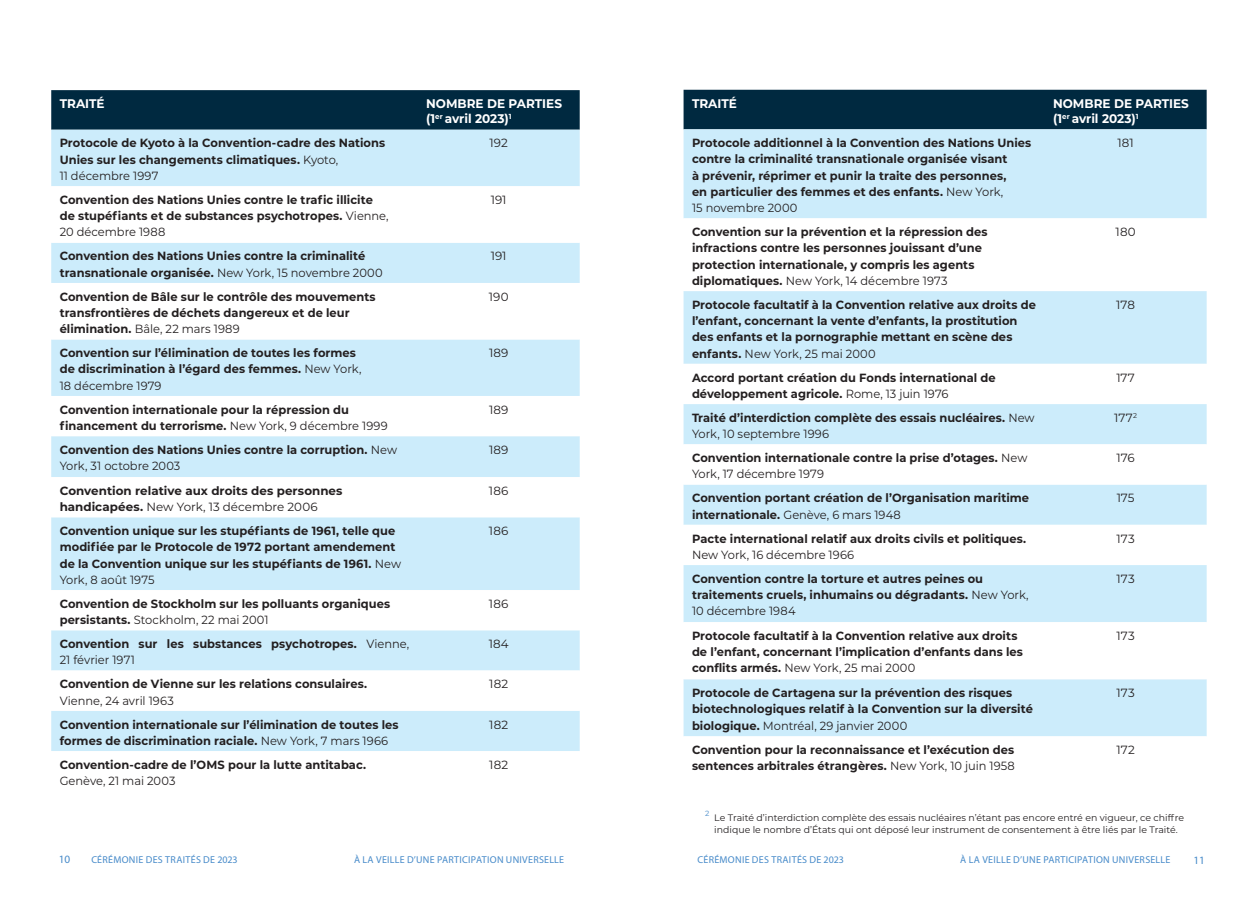
<style>
.page{position:relative;width:1260px;height:900px;background:#fff}
.page>*{position:absolute;margin:0;border:0;box-sizing:border-box;transform-origin:0 0}
.t1{font:700 12.5px "Montserrat";color:#fff;scale:.96 1}
.chart_text{font:700 11.88px/16.2px "Montserrat";color:#231f20;scale:.96 1}
.chart_tx_2col{font:11.88px "Montserrat";letter-spacing:.01em;color:#231f20}
.chart_text-2{font:700 11.88px/16.2px "Montserrat";color:#231f20}
.t2{font:11.25px "Myriad Pro";color:#468ac9}
.RH_recto{font:10px "Myriad Pro";letter-spacing:.03em;color:#468ac9}
.footnote{font:9.38px/11.9px "Montserrat";color:#231f20}
.footnote-2{font:7.5px "Montserrat";color:#468ac9}
.s1{font-weight:400}
</style>
<div class="page">
<div style="left:51px;top:90px;width:529px;height:40px;background:#002940"></div>
<div style="left:51px;top:130px;width:529px;height:56px;background:#ccecfb"></div>
<svg style="left:51px;top:243px;width:529px;height:508px;fill:#ccecfb"></svg>
<div style="left:684px;top:90px;width:523px;height:39px;background:#002940"></div>
<div style="left:684px;top:129px;width:523px;height:89px;background:#ccecfb"></div>
<svg style="left:684px;top:291px;width:523px;height:445px;fill:#ccecfb"></svg>
<p class="t1" style="left:60px;top:95px;width:48px">TRAITÉ</p>
<p class="t1" style="left:426px;top:95px;width:143px">NOMBRE DE PARTIES</p>
<p class="t1" style="left:426px;top:110px;width:91px">(1<sup>er</sup> avril 2023)<sup>1</sup></p>
<p class="chart_text" style="left:60px;top:135px;width:341px">Protocole de Kyoto à la Convention-cadre des Nations<br>Unies sur les changements climatiques. <span class="s1">Kyoto,<br>11 décembre 1997</span></p>
<p class="chart_tx_2col" style="left:490px;top:135px;width:20px">192</p>
<p class="chart_text" style="left:60px;top:191px;width:344px">Convention des Nations Unies contre le trafic illicite de stupéfiants et de substances psychotropes. <span class="s1">Vienne,<br>20 décembre 1988</span></p>
<p class="chart_tx_2col" style="left:491px;top:192px;width:17px">191</p>
<p class="chart_text" style="left:60px;top:248px;width:338px">Convention des Nations Unies contre la criminalité transnationale organisée. <span class="s1">New York, 15 novembre 2000</span></p>
<p class="chart_tx_2col" style="left:491px;top:248px;width:17px">191</p>
<p class="chart_text" style="left:60px;top:288px;width:331px">Convention de Bâle sur le contrôle des mouvements transfrontières de déchets dangereux et de leur élimination. <span class="s1">Bâle, 22 mars 1989</span></p>
<p class="chart_tx_2col" style="left:489px;top:288px;width:21px">190</p>
<p class="chart_text" style="left:60px;top:344px;width:316px">Convention sur l’élimination de toutes les formes de discrimination à l’égard des femmes. <span class="s1">New York,<br>18 décembre 1979</span></p>
<p class="chart_tx_2col" style="left:489px;top:345px;width:21px">189</p>
<p class="chart_text" style="left:60px;top:401px;width:343px">Convention internationale pour la répression du financement du terrorisme. <span class="s1">New York, 9 décembre 1999</span></p>
<p class="chart_tx_2col" style="left:489px;top:401px;width:21px">189</p>
<p class="chart_text" style="left:60px;top:441px;width:353px">Convention des Nations Unies contre la corruption. <span class="s1">New<br>York, 31 octobre 2003</span></p>
<p class="chart_tx_2col" style="left:489px;top:442px;width:21px">189</p>
<p class="chart_text-2" style="left:60px;top:482px;width:284px">Convention relative aux droits des personnes handicapées. <span class="s1">New York, 13 décembre 2006</span></p>
<p class="chart_tx_2col" style="left:489px;top:482px;width:21px">186</p>
<p class="chart_text" style="left:60px;top:522px;width:357px">Convention unique sur les stupéfiants de 1961, telle que modifiée par le Protocole de 1972 portant amendement de la Convention unique sur les stupéfiants de 1961. <span class="s1">New York, 8 août 1975</span></p>
<p class="chart_tx_2col" style="left:489px;top:523px;width:21px">186</p>
<p class="chart_text" style="left:60px;top:595px;width:346px">Convention de Stockholm sur les polluants organiques persistants. <span class="s1">Stockholm, 22 mai 2001</span></p>
<p class="chart_tx_2col" style="left:489px;top:595px;width:21px">186</p>
<p class="chart_text" style="left:60px;top:635px;width:366px">Convention sur les substances psychotropes. <span class="s1">Vienne,<br>21 février 1971</span></p>
<p class="chart_tx_2col" style="left:489px;top:636px;width:22px">184</p>
<p class="chart_text" style="left:60px;top:675px;width:322px">Convention de Vienne sur les relations consulaires.<br><span class="s1">Vienne, 24 avril 1963</span></p>
<p class="chart_tx_2col" style="left:489px;top:676px;width:20px">182</p>
<p class="chart_text" style="left:60px;top:716px;width:355px">Convention internationale sur l’élimination de toutes les formes de discrimination raciale. <span class="s1">New York, 7 mars 1966</span></p>
<p class="chart_tx_2col" style="left:489px;top:716px;width:20px">182</p>
<p class="chart_text" style="left:60px;top:756px;width:321px">Convention-cadre de l’OMS pour la lutte antitabac.<br><span class="s1">Genève, 21 mai 2003</span></p>
<p class="chart_tx_2col" style="left:489px;top:756px;width:20px">182</p>
<p class="t1" style="left:692px;top:95px;width:48px">TRAITÉ</p>
<p class="t1" style="left:1053px;top:95px;width:143px">NOMBRE DE PARTIES</p>
<p class="t1" style="left:1053px;top:110px;width:91px">(1<sup>er</sup> avril 2023)<sup>1</sup></p>
<p class="chart_text" style="left:692px;top:134px;width:355px">Protocole additionnel à la Convention des Nations Unies contre la criminalité transnationale organisée visant<br>à prévenir, réprimer et punir la traite des personnes,<br>en particulier des femmes et des enfants. <span class="s1">New York,<br>15 novembre 2000</span></p>
<p class="chart_tx_2col" style="left:1118px;top:135px;width:18px">181</p>
<p class="chart_text" style="left:692px;top:223px;width:310px">Convention sur la prévention et la répression des infractions contre les personnes jouissant d’une protection internationale, y compris les agents diplomatiques. <span class="s1">New York, 14 décembre 1973</span></p>
<p class="chart_tx_2col" style="left:1116px;top:224px;width:22px">180</p>
<p class="chart_text" style="left:692px;top:296px;width:360px">Protocole facultatif à la Convention relative aux droits de l’enfant, concernant la vente d’enfants, la prostitution des enfants et la pornographie mettant en scène des enfants. <span class="s1">New York, 25 mai 2000</span></p>
<p class="chart_tx_2col" style="left:1116px;top:296px;width:20px">178</p>
<p class="chart_text" style="left:692px;top:369px;width:318px">Accord portant création du Fonds international de développement agricole. <span class="s1">Rome, 13 juin 1976</span></p>
<p class="chart_tx_2col" style="left:1116px;top:369px;width:20px">177</p>
<p class="chart_text" style="left:692px;top:409px;width:358px">Traité d’interdiction complète des essais nucléaires. <span class="s1">New<br>York, 10 septembre 1996</span></p>
<p class="chart_tx_2col" style="left:1114px;top:409px;width:24px">177<sup>2</sup></p>
<p class="chart_text" style="left:692px;top:449px;width:351px">Convention internationale contre la prise d’otages. <span class="s1">New<br>York, 17 décembre 1979</span></p>
<p class="chart_tx_2col" style="left:1117px;top:450px;width:20px">176</p>
<p class="chart_text" style="left:692px;top:489px;width:353px">Convention portant création de l’Organisation maritime internationale. <span class="s1">Genève, 6 mars 1948</span></p>
<p class="chart_tx_2col" style="left:1117px;top:490px;width:19px">175</p>
<p class="chart_text" style="left:692px;top:530px;width:350px">Pacte international relatif aux droits civils et politiques.<br><span class="s1">New York, 16 décembre 1966</span></p>
<p class="chart_tx_2col" style="left:1117px;top:530px;width:20px">173</p>
<p class="chart_text" style="left:692px;top:570px;width:352px">Convention contre la torture et autres peines ou traitements cruels, inhumains ou dégradants. <span class="s1">New York,<br>10 décembre 1984</span></p>
<p class="chart_tx_2col" style="left:1117px;top:570px;width:20px">173</p>
<p class="chart_text" style="left:692px;top:627px;width:346px">Protocole facultatif à la Convention relative aux droits de l’enfant, concernant l’implication d’enfants dans les conflits armés. <span class="s1">New York, 25 mai 2000</span></p>
<p class="chart_tx_2col" style="left:1117px;top:628px;width:20px">173</p>
<p class="chart_text" style="left:692px;top:684px;width:357px">Protocole de Cartagena sur la prévention des risques biotechnologiques relatif à la Convention sur la diversité biologique. <span class="s1">Montréal, 29 janvier 2000</span></p>
<p class="chart_tx_2col" style="left:1117px;top:685px;width:20px">173</p>
<p class="chart_text" style="left:692px;top:741px;width:338px">Convention pour la reconnaissance et l’exécution des sentences arbitrales étrangères. <span class="s1">New York, 10 juin 1958</span></p>
<p class="chart_tx_2col" style="left:1117px;top:742px;width:20px">172</p>
<p class="footnote-2" style="left:705px;top:808px;width:6px">2</p>
<p class="footnote" style="left:714px;top:811px;width:471px">Le Traité d’interdiction complète des essais nucléaires n’étant pas encore entré en vigueur, ce chiffre indique le nombre d’États qui ont déposé leur instrument de consentement à être liés par le Traité.</p>
<p class="t2" style="left:59px;top:852px;width:13px">10</p>
<p class="RH_recto" style="left:91px;top:853px;width:148px">CÉRÉMONIE DES TRAITÉS DE 2023</p>
<p class="RH_recto" style="left:354px;top:853px;width:212px">À LA VEILLE D’UNE PARTICIPATION UNIVERSELLE</p>
<p class="RH_recto" style="left:698px;top:853px;width:148px">CÉRÉMONIE DES TRAITÉS DE 2023</p>
<p class="RH_recto" style="left:960px;top:853px;width:212px">À LA VEILLE D’UNE PARTICIPATION UNIVERSELLE</p>
<p class="t2" style="left:1193px;top:853px;width:13px">11</p>
</div>
